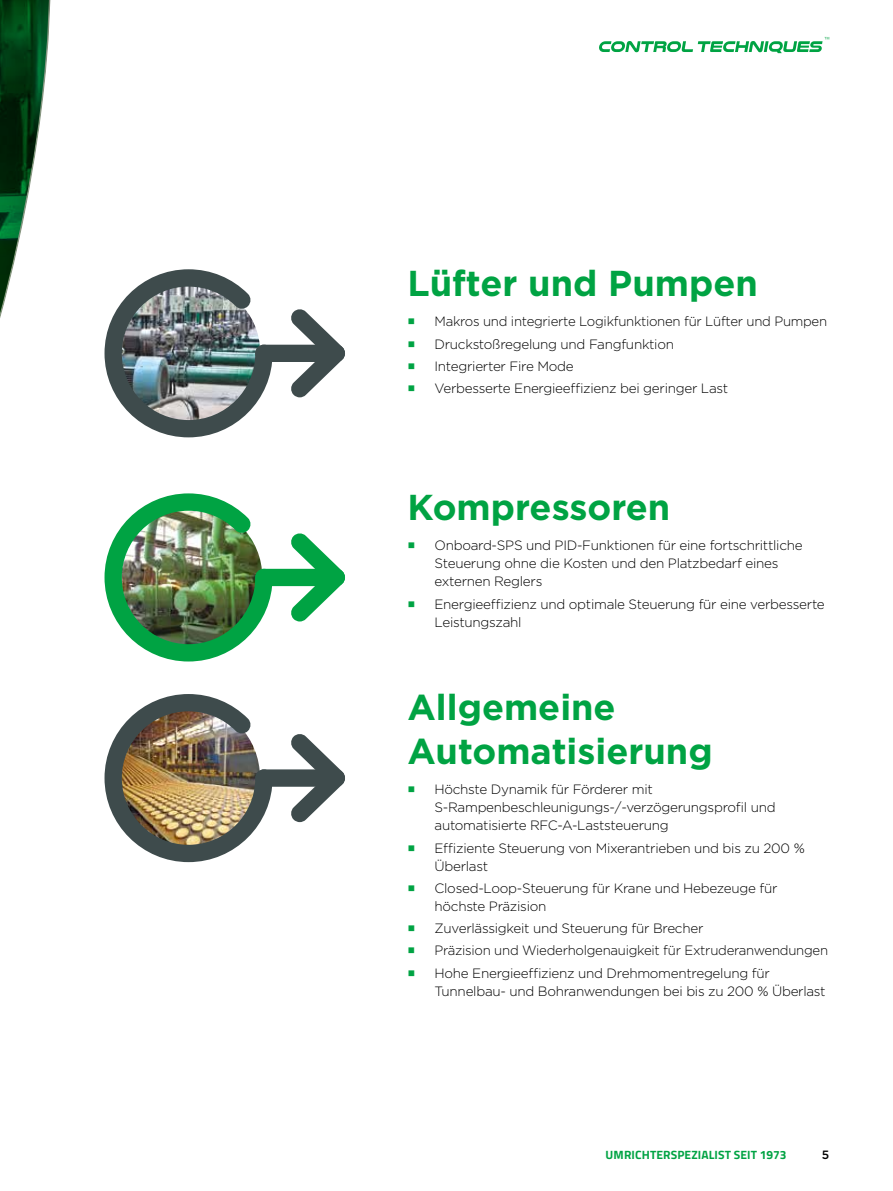
<style>
.page{position:relative;width:893px;height:1191px;background:#fff}
.page>*{position:absolute;margin:0;border:0;box-sizing:border-box;transform-origin:0 0}
.NID_Caps_Header{font:700 36px/43.2px "Gotham";color:#00a343}
.t1{font:300 13.5px/18px "Gotham";letter-spacing:-.02em;color:#000}
.t2{font:13.5px "Myanmar Text";color:#00a343}
.t3{font:700 12px "Titillium Web";letter-spacing:.01em;color:#00a343}
.t4{font:500 12px "Gotham";color:#000}
</style>
<div class="page">
<div style="left:0;top:0;width:52px;height:1191px;background:#000;opacity:.4"></div>
<div style="left:255px;top:769px;width:90px;height:17px;background:#3e4b4c;border-radius:9px"></div>
<svg style="left:290px;top:734px;width:55px;height:88px"></svg>
<img style="left:105px;top:694px;width:168px;height:168px">
<div style="left:255px;top:345px;width:90px;height:17px;background:#3e4b4c;border-radius:9px"></div>
<svg style="left:290px;top:309px;width:55px;height:88px"></svg>
<img style="left:105px;top:269px;width:168px;height:168px">
<div style="left:255px;top:569px;width:90px;height:17px;background:#00a343;border-radius:9px"></div>
<svg style="left:290px;top:533px;width:55px;height:88px"></svg>
<img style="left:105px;top:493px;width:168px;height:168px">
<svg style="left:599px;top:37px;width:230px;height:16px"></svg>
<p class="NID_Caps_Header" style="left:407px;top:260px;width:352px">Lüfter und Pumpen</p>
<p class="t2" style="left:407px;top:314px;width:9px">◼</p>
<p class="t1" style="left:434px;top:312px;width:394px">Makros und integrierte Logikfunktionen für Lüfter und Pumpen</p>
<p class="t2" style="left:407px;top:336px;width:10px">◼</p>
<p class="t1" style="left:434px;top:334px;width:241px">Druckstoßregelung und Fangfunktion</p>
<p class="t2" style="left:407px;top:358px;width:10px">◼</p>
<p class="t1" style="left:434px;top:357px;width:141px">Integrierter Fire Mode</p>
<p class="t2" style="left:407px;top:380px;width:10px">◼</p>
<p class="t1" style="left:434px;top:379px;width:295px">Verbesserte Energieeffizienz bei geringer Last</p>
<p class="NID_Caps_Header" style="left:407px;top:484px;width:264px">Kompressoren</p>
<p class="t2" style="left:407px;top:538px;width:10px">◼</p>
<p class="t1" style="left:434px;top:536px;width:370px">Onboard-SPS und PID-Funktionen für eine fortschrittliche<br>Steuerung ohne die Kosten und den Platzbedarf eines externen Reglers</p>
<p class="t2" style="left:407px;top:596px;width:10px">◼</p>
<p class="t1" style="left:434px;top:594px;width:392px">Energieeffizienz und optimale Steuerung für eine verbesserte<br>Leistungszahl</p>
<p class="NID_Caps_Header" style="left:407px;top:685px;width:307px">Allgemeine<br>Automatisierung</p>
<p class="t2" style="left:407px;top:781px;width:10px">◼</p>
<p class="t1" style="left:434px;top:780px;width:343px">Höchste Dynamik für Förderer mit<br>S-Rampenbeschleunigungs-/-verzögerungsprofil und automatisierte RFC-A-Laststeuerung</p>
<p class="t2" style="left:407px;top:840px;width:10px">◼</p>
<p class="t1" style="left:434px;top:838px;width:372px">Effiziente Steuerung von Mixerantrieben und bis zu 200 %<br>Überlast</p>
<p class="t2" style="left:407px;top:880px;width:10px">◼</p>
<p class="t1" style="left:434px;top:878px;width:345px">Closed-Loop-Steuerung für Krane und Hebezeuge für höchste Präzision</p>
<p class="t2" style="left:407px;top:920px;width:10px">◼</p>
<p class="t1" style="left:434px;top:919px;width:270px">Zuverlässigkeit und Steuerung für Brecher</p>
<p class="t2" style="left:407px;top:942px;width:9px">◼</p>
<p class="t1" style="left:434px;top:941px;width:395px">Präzision und Wiederholgenauigkeit für Extruderanwendungen</p>
<p class="t2" style="left:407px;top:965px;width:10px">◼</p>
<p class="t1" style="left:434px;top:963px;width:393px">Hohe Energieeffizienz und Drehmomentregelung für<br>Tunnelbau- und Bohranwendungen bei bis zu 200 % Überlast</p>
<p class="t3" style="left:606px;top:1145px;width:183px">UMRICHTERSPEZIALIST SEIT 1973</p>
<p class="t4" style="left:822px;top:1147px;width:9px">5</p>
</div>
